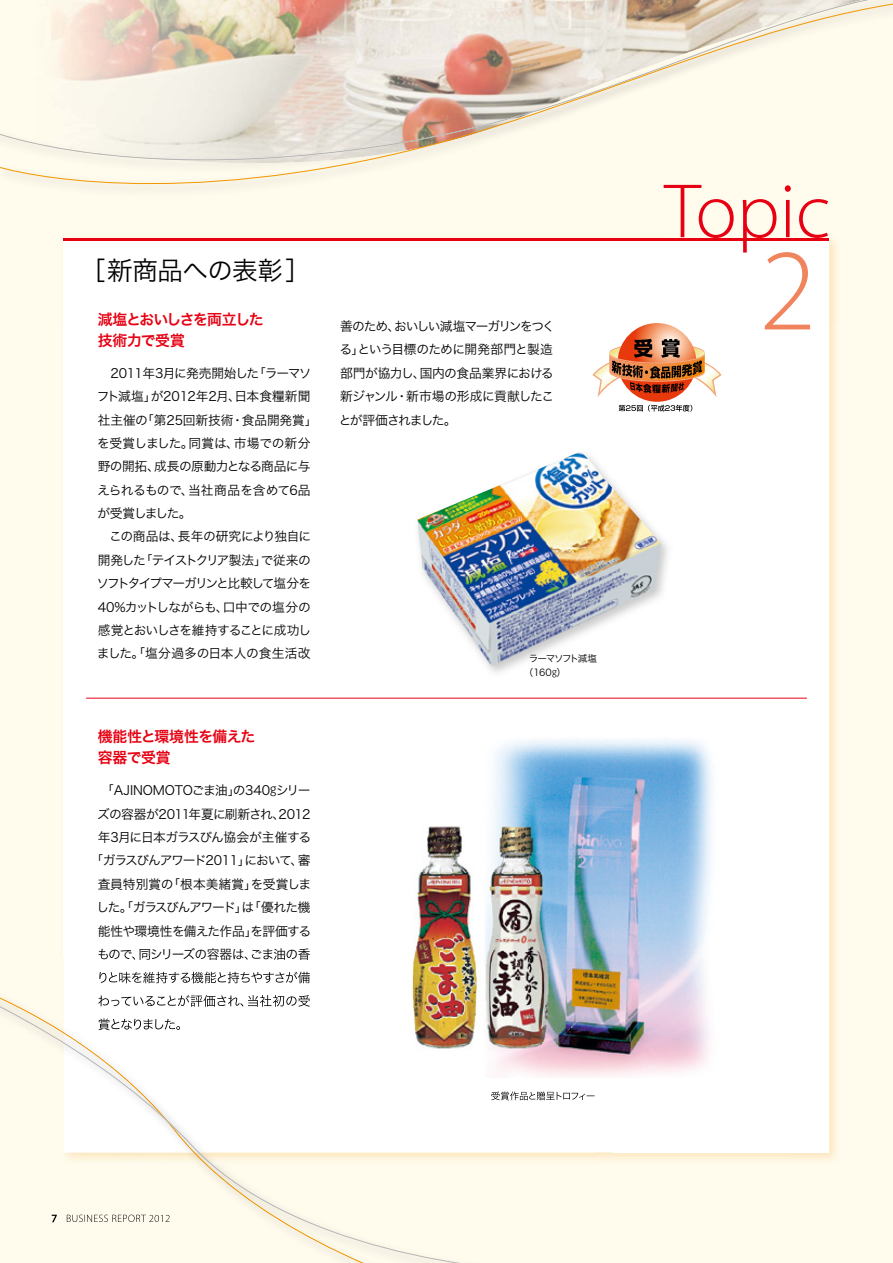
<style>
.page{position:relative;width:893px;height:1263px;background:#fffbed}
.page>*{position:absolute;margin:0;border:0;box-sizing:border-box;transform-origin:0 0}
.t1{font:117px "Myriad MM 215 600";color:#ef845d}
.t2{font:77.55px "Myriad MM 215 600";letter-spacing:-.02em;color:#e60012}
.t3{font:25.5px "Hira Kaku Pro W3";letter-spacing:-.02em;color:#000}
.t4{font:14.85px/20.2px "Hira Kaku Pro W6";letter-spacing:-.065em;color:#e60012}
.t5{font:14.85px/20.2px "Hira Kaku Pro W6";letter-spacing:-.045em;color:#e60012}
.t6{font:12.75px/23.4px "Hira Kaku Pro W3";letter-spacing:-.045em;color:#000;text-align:justify}
.t7{font:12.75px/23.4px "Hira Kaku Pro W3";letter-spacing:-.02em;color:#000}
.t8{font:12.75px/23.4px "Hira Kaku Pro W3";letter-spacing:-.07em;color:#000}
.t9{font:9.6px/13.8px "Hira Kaku Pro W3";letter-spacing:-.105em;color:#000}
.s1{font-family:"Formata";font-weight:300}
</style>
<div class="page">
<img style="left:63px;top:323px;width:1px;height:633px">
<img style="left:790px;top:323px;width:47px;height:837px">
<img style="left:611px;top:1152px;width:179px;height:8px">
<div style="left:64px;top:238px;width:765px;height:914px;background:#fff"></div>
<img style="left:417px;top:452px;width:244px;height:214px">
<svg style="left:619px;top:405px;width:73px;height:6px"></svg>
<svg style="left:618px;top:323px;width:78px;height:79px"></svg>
<img style="left:592px;top:339px;width:129px;height:58px">
<hr style="left:64px;top:238px;width:765px;height:2px;background:#e60012">
<img style="left:101px;top:957px;width:207px;height:3px">
<svg style="left:0;top:971px;width:602px;height:292px"></svg>
<img style="left:388px;top:739px;width:325px;height:338px">
<hr style="left:86px;top:698px;width:721px;height:1px;background:#e60012">
<svg style="left:0;top:0;width:893px;height:197px"></svg>
<h3 class="t3" style="left:80px;top:247px;width:232px">［新商品への表彰］</h3>
<p class="t4" style="left:98px;top:309px;width:168px">減塩とおいしさを両立した技術力で受賞</p>
<p class="t7" style="left:97px;top:360px;width:222px;text-indent:14px">2011年3月に発売開始した「ラーマソフト減塩」が2012年2月、日本食糧新聞社主催の「第25回新技術・食品開発賞」を受賞しました。同賞は、市場での新分野の開拓、成長の原動力となる商品に与えられるもので、当社商品を含めて6品が受賞しました。</p>
<p class="t6" style="left:97px;top:524px;width:216px;text-indent:13px">この商品は、長年の研究により独自に開発した「テイストクリア製法」で従来のソフトタイプマーガリンと比較して塩分を40%カットしながらも、口中での塩分の感覚とおいしさを維持することに成功しました。「塩分過多の日本人の食生活改</p>
<p class="t5" style="left:98px;top:726px;width:159px">機能性と環境性を備えた容器で受賞</p>
<p class="t6" style="left:91px;top:777px;width:222px;text-align:right">「AJINOMOTOごま油」の340<span class="s1">g</span>シリーズの容器が2011年夏に刷新され、2012年3月に日本ガラスびん協会が主催する「ガラスびんアワード2011」において、審査員特別賞の「根本美緒賞」を受賞しました。「ガラスびんアワード」は「優れた機能性や環境性を備えた作品」を評価するもので、同シリーズの容器は、ごま油の香</p>
<p class="t8" style="left:339px;top:314px;width:218px">善のため、おいしい減塩マーガリンをつくる」という目標のために開発部門と製造部門が協力し、国内の食品業界における新ジャンル・新市場の形成に貢献したことが評価されました。</p>
<p class="t9" style="left:524px;top:651px;width:75px;text-indent:5px">ラーマソフト減塩（160<sup>g</sup>）</p>
<h2 class="t2" style="left:664px;top:174px;width:168px">Topic</h2>
<h1 class="t1" style="left:759px;top:234px;width:61px">2</h1>
</div>
